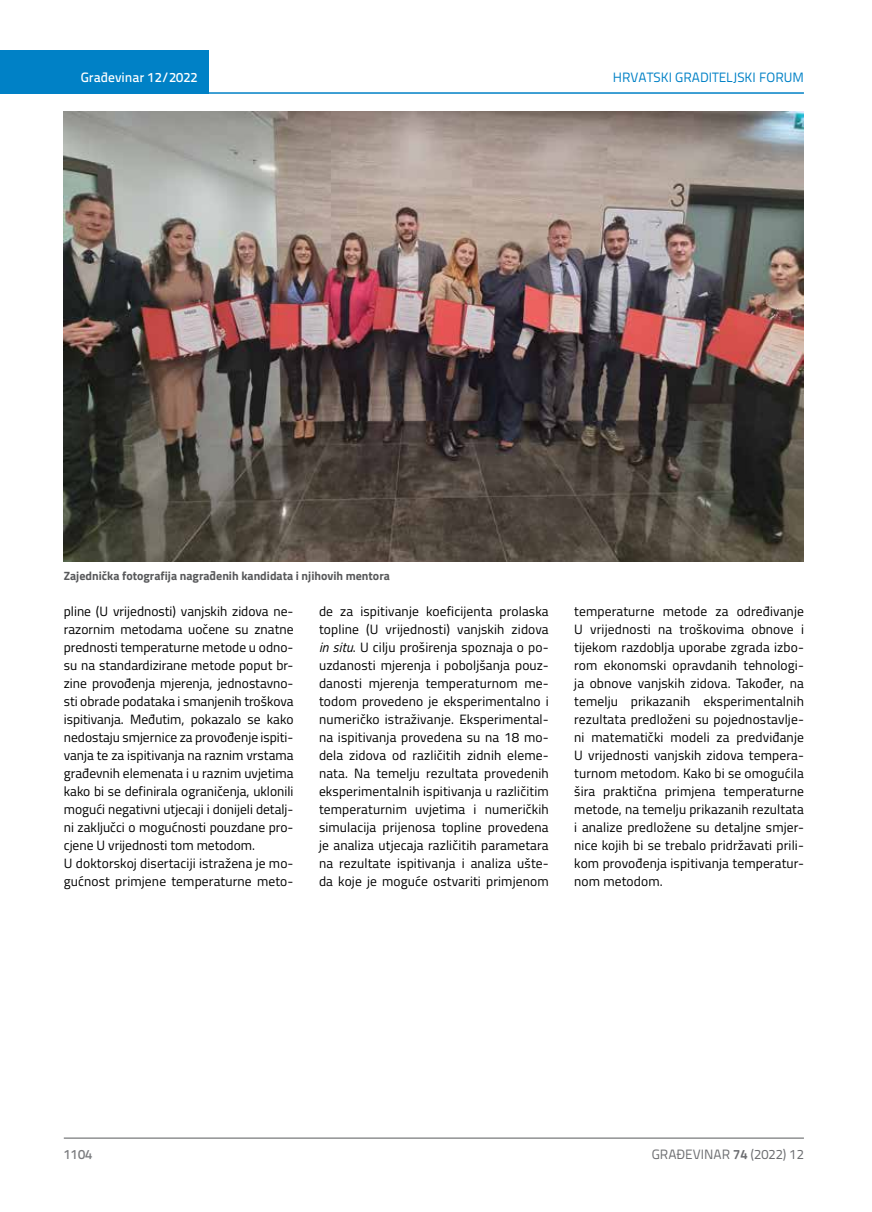
<style>
.page{position:relative;width:872px;height:1212px;background:#fff}
.page>*{position:absolute;margin:0;border:0;box-sizing:border-box;transform-origin:0 0}
.t1{font:13.5px/18px "Titillium";color:#000;text-align:justify}
.t2{font:13.5px "Titillium Text 22 L";color:#0081c6}
.t3{font:13.5px "Titillium Text 22 L";color:#6d6e71}
.t4{font:500 13.5px "Titillium Text 22 L";color:#fff}
.t5{font:500 13.5px "Titillium Text 22 L";color:#797a7d}
.t6{font:700 12px "Titillium";color:#58595b}
.s1{font-style:italic}
.s2{font-weight:700}
</style>
<div class="page">
<div style="left:0;top:50px;width:208px;height:44px;background:#0081c6"></div>
<hr style="left:0;top:92px;width:804px;height:2px;background:#0081c6">
<hr style="left:64px;top:1138px;width:740px;height:1px;background:#58595b">
<img style="left:64px;top:112px;width:740px;height:450px">
<p class="t4" style="left:81px;top:67px;width:118px">Građevinar 12/2022</p>
<p class="t2" style="left:613px;top:68px;width:192px">HRVATSKI GRADITELJSKI FORUM</p>
<p class="t6" style="left:64px;top:566px;width:328px">Zajednička fotografija nagrađenih kandidata i njihovih mentora</p>
<p class="t1" style="left:64px;top:602px;width:231px;text-align:left">pline (U vrijednosti) vanjskih zidova ne&shy;razornim metodama uočene su znatne prednosti temperaturne metode u odno&shy;su na standardizirane metode poput br&shy;zine provođenja mjerenja, jednostavno&shy;sti obrade podataka i smanjenih troškova ispitivanja. Međutim, pokazalo se kako nedostaju smjernice za provođenje ispiti&shy;vanja te za ispitivanja na raznim vrstama građevnih elemenata i u raznim uvjetima kako bi se definirala ograničenja, uklonili mogući negativni utjecaji i donijeli detalj&shy;ni zaključci o mogućnosti pouzdane pro&shy;cjene U vrijednosti tom metodom.<br>U doktorskoj disertaciji istražena je mo&shy;gućnost primjene temperaturne meto-</p>
<p class="t1" style="left:319px;top:601px;width:231px">de za ispitivanje koeficijenta prolaska topline (U vrijednosti) vanjskih zidova <span class="s1">in situ</span>. U cilju proširenja spoznaja o po&shy;uzdanosti mjerenja i poboljšanja pouz&shy;danosti mjerenja temperaturnom me&shy;todom provedeno je eksperimentalno i numeričko istraživanje. Eksperimental&shy;na ispitivanja provedena su na 18 mo&shy;dela zidova od različitih zidnih eleme&shy;nata. Na temelju rezultata provedenih eksperimentalnih ispitivanja u različitim temperaturnim uvjetima i numeričkih simulacija prijenosa topline provedena je analiza utjecaja različitih parametara na rezultate ispitivanja i analiza ušte&shy;da koje je moguće ostvariti primjenom</p>
<p class="t1" style="left:574px;top:601px;width:231px">temperaturne metode za određivanje U vrijednosti na troškovima obnove i tijekom razdoblja uporabe zgrada izbo&shy;rom ekonomski opravdanih tehnologi&shy;ja obnove vanjskih zidova. Također, na temelju prikazanih eksperimentalnih rezultata predloženi su pojednostavlje&shy;ni matematički modeli za predviđanje U vrijednosti vanjskih zidova tempera&shy;turnom metodom. Kako bi se omogućila šira praktična primjena temperaturne metode, na temelju prikazanih rezultata i analize predložene su detaljne smjer&shy;nice kojih bi se trebalo pridržavati prili&shy;kom provođenja ispitivanja temperatur&shy;nom metodom.</p>
<p class="t5" style="left:64px;top:1144px;width:30px">1104</p>
<p class="t3" style="left:652px;top:1144px;width:154px">GRAĐEVINAR <span class="s2">74</span> (2022) 12</p>
</div>
